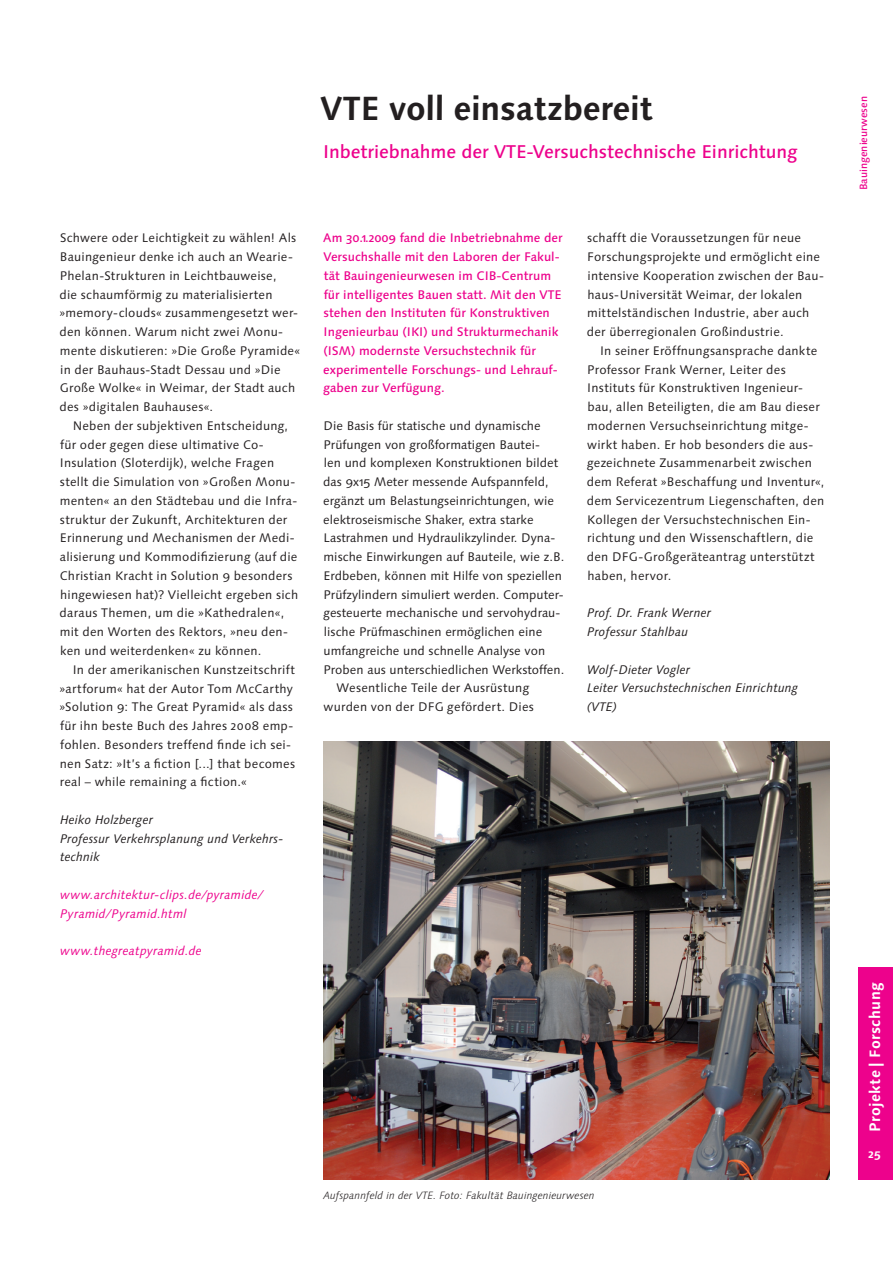
<style>
.page{position:relative;width:893px;height:1263px;background:#fff}
.page>*{position:absolute;margin:0;border:0;box-sizing:border-box;transform-origin:0 0}
.t1{font:700 33.45px "Linotype Syntax Os F";letter-spacing:-.01em;color:#231f20}
.t2{font:500 18.45px "Linotype Syntax Os F";letter-spacing:-.005em;color:#ed028c}
.t3{font:700 15px "Linotype Syntax Os F";letter-spacing:.02em;color:#fff}
.t4{font:12.45px/18.8px "Linotype Syntax Os F";letter-spacing:.015em;color:#231f20}
.t5{font:500 12.45px/18.8px "Linotype Syntax Os F";color:#ed028c}
.t6{font:italic 12.45px/18.8px "Linotype Syntax Os F";letter-spacing:.005em;color:#231f20}
.t7{font:italic 12.45px/18.8px "Linotype Syntax Os F";letter-spacing:.005em;color:#ed028c}
.t8{font:700 12px "Linotype Syntax Os F";color:#fff}
.t9{font:italic 300 10.65px "Linotype Syntax Os F";color:#231f20}
.t10{font:500 10.5px "Linotype Syntax Os F";color:#ed028c}
</style>
<div class="page">
<div style="left:859px;top:967px;width:34px;height:213px;background:#ed028c"></div>
<img style="left:323px;top:741px;width:506px;height:439px">
<h1 class="t1" style="left:320px;top:88px;width:335px">VTE voll einsatzbereit</h1>
<h2 class="t2" style="left:323px;top:140px;width:476px">Inbetriebnahme der VTE-Versuchstechnische Einrichtung</h2>
<p class="t4" style="left:59px;top:229px;width:242px">Schwere oder Leichtigkeit zu wählen! Als Bauingenieur denke ich auch an Wearie-Phelan-Strukturen in Leichtbauweise,<br>die schaumförmig zu materialisierten »memory-clouds« zusammengesetzt wer&shy;den können. Warum nicht zwei Monu&shy;mente diskutieren: »Die Große Pyramide« in der Bauhaus-Stadt Dessau und »Die Große Wolke« in Weimar, der Stadt auch des »digitalen Bauhauses«.</p>
<p class="t4" style="left:60px;top:416px;width:240px;text-indent:13px">Neben der subjektiven Entscheidung, für oder gegen diese ultimative Co-Insulation (Sloterdijk), welche Fragen stellt die Simulation von »Großen Monu&shy;menten« an den Städtebau und die Infra&shy;struktur der Zukunft, Architekturen der Erinnerung und Mechanismen der Medi&shy;alisierung und Kommodifizierung (auf die Christian Kracht in Solution 9 besonders hingewiesen hat)? Vielleicht ergeben sich daraus Themen, um die »Kathedralen«, mit den Worten des Rektors, »neu den&shy;ken und weiterdenken« zu können.</p>
<p class="t4" style="left:59px;top:660px;width:237px;text-indent:13px">In der amerikanischen Kunstzeitschrift »artforum« hat der Autor Tom McCarthy »Solution 9: The Great Pyramid« als dass für ihn beste Buch des Jahres 2008 emp&shy;fohlen. Besonders treffend finde ich sei&shy;nen Satz: »It’s a fiction [...] that becomes real – while remaining a fiction.«</p>
<p class="t6" style="left:60px;top:810px;width:225px">Heiko Holzberger<br>Professur Verkehrsplanung und Verkehrs&shy;technik</p>
<p class="t7" style="left:60px;top:885px;width:205px">www.architektur-clips.de/pyramide/<br>Pyramid/Pyramid.html</p>
<p class="t7" style="left:60px;top:941px;width:143px">www.thegreatpyramid.de</p>
<p class="t5" style="left:323px;top:229px;width:241px">Am 30.1.2009 fand die Inbetriebnahme der Versuchshalle mit den Laboren der Fakul&shy;tät Bauingenieurwesen im CIB-Centrum für intelligentes Bauen statt. Mit den VTE stehen den Instituten für Konstruktiven Ingenieurbau (IKI) und Strukturmechanik (ISM) modernste Versuchstechnik für experimentelle Forschungs- und Lehrauf&shy;gaben zur Verfügung.</p>
<p class="t4" style="left:324px;top:416px;width:219px">Die Basis für statische und dynamische</p>
<p class="t4" style="left:324px;top:435px;width:218px">Prüfungen von großformatigen Bautei-</p>
<p class="t4" style="left:324px;top:454px;width:236px">len und komplexen Konstruktionen bildet</p>
<p class="t4" style="left:323px;top:473px;width:227px">das 9x15 Meter messende Aufspannfeld,</p>
<p class="t4" style="left:323px;top:491px;width:232px">ergänzt um Belastungseinrichtungen, wie</p>
<p class="t4" style="left:323px;top:510px;width:212px">elektroseismische Shaker, extra starke</p>
<p class="t4" style="left:324px;top:529px;width:233px">Lastrahmen und Hydraulikzylinder. Dyna-</p>
<p class="t4" style="left:323px;top:548px;width:242px">mische Einwirkungen auf Bauteile, wie z.B.</p>
<p class="t4" style="left:324px;top:566px;width:240px">Erdbeben, können mit Hilfe von speziellen</p>
<p class="t4" style="left:324px;top:585px;width:241px">Prüfzylindern simuliert werden. Computer-</p>
<p class="t4" style="left:323px;top:604px;width:238px">gesteuerte mechanische und servohydrau-</p>
<p class="t4" style="left:324px;top:623px;width:220px">lische Prüfmaschinen ermöglichen eine</p>
<p class="t4" style="left:324px;top:641px;width:223px">umfangreiche und schnelle Analyse von</p>
<p class="t4" style="left:324px;top:660px;width:242px">Proben aus unterschiedlichen Werkstoffen.</p>
<p class="t4" style="left:336px;top:679px;width:194px">Wesentliche Teile der Ausrüstung</p>
<p class="t4" style="left:324px;top:698px;width:212px">wurden von der DFG gefördert. Dies</p>
<p class="t4" style="left:587px;top:229px;width:238px">schafft die Voraussetzungen für neue Forschungsprojekte und ermöglicht eine intensive Kooperation zwischen der Bau&shy;haus-Universität Weimar, der lokalen mittelständischen Industrie, aber auch der überregionalen Großindustrie.</p>
<p class="t4" style="left:587px;top:341px;width:239px;text-indent:13px">In seiner Eröffnungsansprache dankte Professor Frank Werner, Leiter des Instituts für Konstruktiven Ingenieur&shy;bau, allen Beteiligten, die am Bau dieser modernen Versuchseinrichtung mitge&shy;wirkt haben. Er hob besonders die aus&shy;gezeichnete Zusammenarbeit zwischen dem Referat »Beschaffung und Inventur«, dem Servicezentrum Liegenschaften, den Kollegen der Versuchstechnischen Ein&shy;richtung und den Wissenschaftlern, die den DFG-Großgeräteantrag unterstützt haben, hervor.</p>
<p class="t6" style="left:587px;top:604px;width:125px">Prof. Dr. Frank Werner<br>Professur Stahlbau</p>
<p class="t6" style="left:587px;top:660px;width:213px">Wolf-Dieter Vogler<br>Leiter Versuchstechnischen Einrichtung (VTE)</p>
<p class="t9" style="left:323px;top:1189px;width:273px">Aufspannfeld in der VTE. Foto: Fakultät Bauingenieurwesen</p>
<p class="t10" style="left:857px;top:190px;width:96px;rotate:-90deg">Bauingenieurwesen</p>
<p class="t3" style="left:865px;top:1132px;width:151px;rotate:-90deg">Projekte | Forschung</p>
<p class="t8" style="left:868px;top:1146px;width:14px">25</p>
</div>
